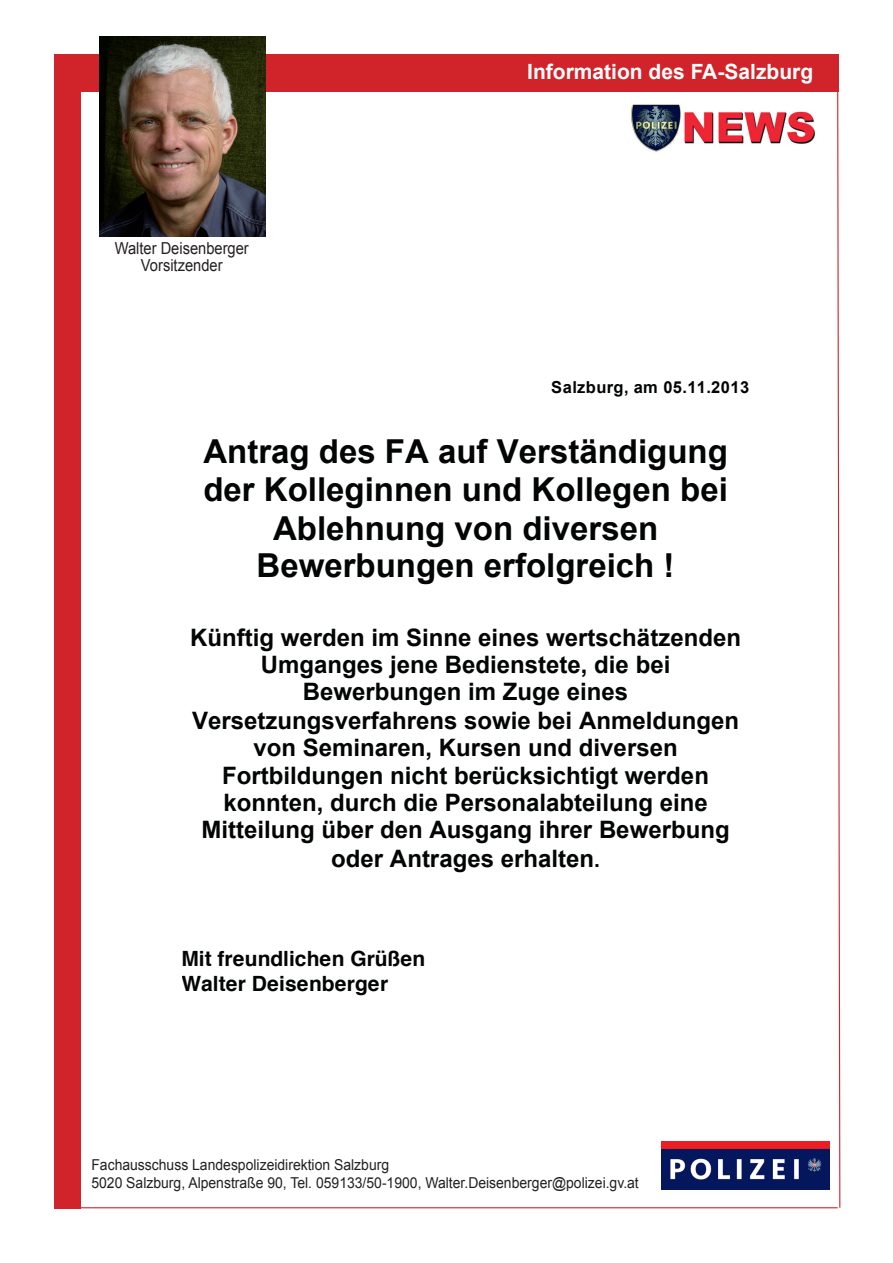
<style>
.page{position:relative;width:893px;height:1263px;background:#fff}
.page>*{position:absolute;margin:0;border:0;box-sizing:border-box;transform-origin:0 0}
.t1{font:700 33px/38px "Arial";color:#030505;text-align:center}
.t2{font:700 24px/27.6px "Arial";color:#030505;text-align:center}
.t3{font:700 21px/25.5px "Helvetica";color:#030505}
.t4{font:700 21px "Arial";color:#fff}
.t5{font:16.5px/16.8px "Arial";color:#231f20;text-align:center;scale:.89 1}
.t6{font:700 16.5px "Arial";letter-spacing:.025em;color:#030505}
.t7{font:15px/18px "Arial";color:#231f20;scale:.93 1}
.s1{font-size:21px}
</style>
<div class="page">
<img style="left:631px;top:104px;width:184px;height:48px">
<div style="left:57px;top:54px;width:782px;height:37px;background:#d1232a"></div>
<div style="left:54px;top:54px;width:27px;height:1155px;background:#d1232a"></div>
<img style="left:661px;top:1142px;width:168px;height:47px">
<svg style="left:837px;top:91px;width:4px;height:1118px"></svg>
<hr style="left:55px;top:1207px;width:783px;height:1px;background:#d1232a">
<img style="left:100px;top:36px;width:166px;height:200px">
<p class="t5" style="left:115px;top:240px;width:152px">Walter Deisenberger<br>Vorsitzender</p>
<p class="t4" style="left:527px;top:58px;width:287px">Information des FA-Salzburg</p>
<p class="t6" style="left:551px;top:376px;width:199px">Salzburg, am 05.11.2013</p>
<h1 class="t1" style="left:203px;top:434px;width:526px">Antrag des FA auf Verständigung der Kolleginnen und Kollegen bei<br>Ablehnung von diversen<br>Bewerbungen erfolgreich !</h1>
<p class="t2" style="left:190px;top:625px;width:552px">Künftig werden im Sinne eines wertschätzenden Umganges jene Bedienstete, die bei Bewerbungen im Zuge eines Versetzungsverfahrens sowie bei Anmeldungen von Seminaren, Kursen und diversen Fortbildungen nicht berücksichtigt werden konnten, durch die Personalabteilung eine Mitteilung über den Ausgang ihrer Bewerbung oder Antrages erhalten<span class="s1">.</span></p>
<p class="t3" style="left:181px;top:946px;width:246px">Mit freundlichen Grüßen<br>Walter Deisenberger</p>
<p class="t7" style="left:91px;top:1156px;width:590px">Fachausschuss Landespolizeidirektion Salzburg<br>5020 Salzburg, Alpenstraße 90, Tel. 059133/50-1900, Walter.Deisenberger@polizei.gv.at</p>
</div>
